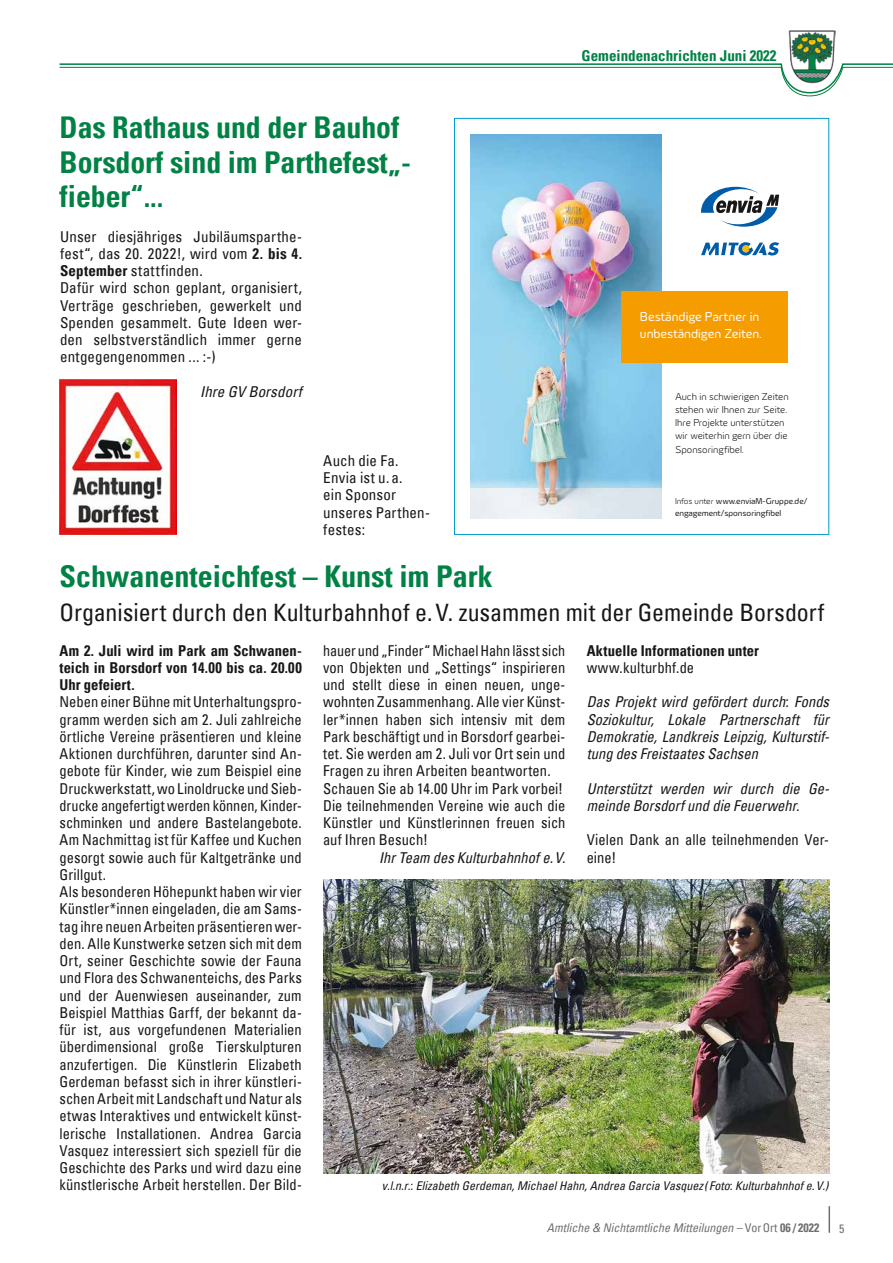
<style>
.page{position:relative;width:893px;height:1263px;background:#fff}
.page>*{position:absolute;margin:0;border:0;box-sizing:border-box;transform-origin:0 0}
.t1{font:700 condensed 30px/34.5px "Univers";color:#008245}
.t2{font:condensed 24px "Univers";letter-spacing:-.005em;color:#181716}
.t3{font:condensed 15px/17.2px "Univers";letter-spacing:.005em;color:#181716}
.t4{font:condensed 15px/17.2px "Univers";letter-spacing:.005em;color:#181716;scale:.95 1}
.t5{font:italic condensed 15px/17.2px "Univers";color:#181716;text-align:justify}
.t6{font:700 condensed 15px/17.2px "Univers";letter-spacing:.005em;color:#181716;text-align:justify}
.t7{font:700 condensed 15px "Univers";color:#008245}
.t8{font:13.2px/17.7px "Innogy";color:#fff}
.t9{font:italic condensed 12px "Univers";color:#181716}
.t10{font:italic condensed 12px "Univers";color:#6e6e6e}
.t11{font:condensed 12px "Univers";color:#6e6e6e}
.t12{font:300 10.35px/13.2px "Innogy";color:#181716}
.t13{font:8.85px/11.7px "Innogy";color:#181716}
.s1{font-weight:700}
.s2{font-weight:300}
.s3{font-style:normal}
.s4{font-weight:700;font-style:normal}
</style>
<div class="page">
<svg style="left:829px;top:1206px;width:1px;height:27px"></svg>
<img style="left:788px;top:30px;width:47px;height:33px">
<svg style="left:59px;top:63px;width:834px;height:33px"></svg>
<img style="left:471px;top:135px;width:191px;height:383px">
<svg style="left:701px;top:187px;width:78px;height:40px"></svg>
<svg style="left:701px;top:242px;width:78px;height:13px"></svg>
<div style="left:621px;top:291px;width:166px;height:72px;background:#f59c00"></div>
<div style="left:454px;top:118px;width:375px;height:417px;border:1px solid #009dca"></div>
<img style="left:59px;top:379px;width:118px;height:156px">
<img style="left:323px;top:880px;width:506px;height:293px">
<h1 class="t1" style="left:60px;top:110px;width:353px">Das Rathaus und der Bauhof<br>Borsdorf sind im Parthefest„- fieber“...</h1>
<p class="t3" style="left:60px;top:227px;width:243px">Unser diesjähriges Jubiläumsparthe&shy;fest“, das 20. 2022!, wird vom <span class="s1">2. bis 4.<br>September</span> stattfinden.<br>Dafür wird schon geplant, organisiert, Verträge geschrieben, gewerkelt und Spenden gesammelt. Gute Ideen wer&shy;den selbstverständlich immer gerne entgegengenommen ... :-)</p>
<p class="t5" style="left:200px;top:382px;width:103px">Ihre GV Borsdorf</p>
<p class="t3" style="left:323px;top:451px;width:108px">Auch die Fa.<br>Envia ist u.a.<br>ein Sponsor unseres Parthen&shy;festes:</p>
<p class="t7" style="left:581px;top:46px;width:196px">Gemeindenachrichten Juni 2022</p>
<p class="t8" style="left:640px;top:307px;width:123px">Beständige Partner in unbeständigen Zeiten.</p>
<p class="t12" style="left:675px;top:390px;width:115px">Auch in schwierigen Zeiten stehen wir Ihnen zur Seite.<br>Ihre Projekte unterstützen wir weiterhin gern über die<br>Sponsoringfibel.</p>
<p class="t13" style="left:675px;top:495px;width:134px"><span class="s2">Infos unter</span> www.enviaM-Gruppe.de/ engagement/sponsoringfibel</p>
<h1 class="t1" style="left:60px;top:558px;width:435px">Schwanenteichfest – Kunst im Park</h1>
<h2 class="t2" style="left:60px;top:597px;width:766px">Organisiert durch den Kulturbahnhof e.V. zusammen mit der Gemeinde Borsdorf</h2>
<p class="t6" style="left:60px;top:641px;width:244px">Am 2. Juli wird im Park am Schwanen&shy;teich in Borsdorf von 14.00 bis ca. 20.00<br>Uhr gefeiert.</p>
<p class="t3" style="left:60px;top:693px;width:244px">Neben einer Bühne mit Unterhaltungspro&shy;gramm werden sich am 2. Juli zahlreiche örtliche Vereine präsentieren und kleine Aktionen durchführen, darunter sind An&shy;gebote für Kinder, wie zum Beispiel eine Druckwerkstatt, wo Linoldrucke und Sieb&shy;drucke angefertigt werden können, Kinder&shy;schminken und andere Bastelangebote.<br>Am Nachmittag ist für Kaffee und Kuchen gesorgt sowie auch für Kaltgetränke und Grillgut.<br>Als besonderen Höhepunkt haben wir vier Künstler*innen eingeladen, die am Sams&shy;tag ihre neuen Arbeiten präsentieren wer&shy;den. Alle Kunstwerke setzen sich mit dem Ort, seiner Geschichte sowie der Fauna und Flora des Schwanenteichs, des Parks und der Auenwiesen auseinander, zum Beispiel Matthias Garff, der bekannt da&shy;für ist, aus vorgefundenen Materialien überdimensional große Tierskulpturen anzufertigen. Die Künstlerin Elizabeth Gerdeman befasst sich in ihrer künstleri&shy;schen Arbeit mit Landschaft und Natur als etwas Interaktives und entwickelt künst&shy;lerische Installationen. Andrea Garcia Vasquez interessiert sich speziell für die Geschichte des Parks und wird dazu eine künstlerische Arbeit herstellen. Der Bild-</p>
<p class="t4" style="left:323px;top:641px;width:257px">hauer und „Finder“ Michael Hahn lässt sich von Objekten und „Settings“ inspirieren und stellt diese in einen neuen, unge&shy;wohnten Zusammenhang. Alle vier Künst&shy;ler*innen haben sich intensiv mit dem Park beschäftigt und in Borsdorf gearbei&shy;tet. Sie werden am 2. Juli vor Ort sein und Fragen zu ihren Arbeiten beantworten.<br>Schauen Sie ab 14.00 Uhr im Park vorbei!<br>Die teilnehmenden Vereine wie auch die Künstler und Künstlerinnen freuen sich auf Ihren Besuch!</p>
<p class="t5" style="left:379px;top:848px;width:188px">Ihr Team des Kulturbahnhof e.V.</p>
<p class="t6" style="left:587px;top:641px;width:174px">Aktuelle Informationen unter</p>
<p class="t3" style="left:587px;top:658px;width:109px">www.kulturbhf.de</p>
<p class="t5" style="left:587px;top:693px;width:244px">Das Projekt wird gefördert durch: Fonds Soziokultur, Lokale Partnerschaft für Demokratie, Landkreis Leipzig, Kulturstif&shy;tung des Freistaates Sachsen</p>
<p class="t5" style="left:587px;top:779px;width:244px">Unterstützt werden wir durch die Ge&shy;meinde Borsdorf und die Feuerwehr.</p>
<p class="t3" style="left:587px;top:831px;width:244px">Vielen Dank an alle teilnehmenden Ver&shy;eine!</p>
<p class="t9" style="left:382px;top:1178px;width:448px">v.l.n.r.: Elizabeth Gerdeman, Michael Hahn, Andrea Garcia Vasquez (Foto: Kulturbahnhof e.V.)</p>
<p class="t10" style="left:547px;top:1220px;width:274px">Amtliche &amp; Nichtamtliche Mitteilungen – <span class="s3">VorOrt</span> <span class="s4">06 / 2022</span></p>
<p class="t11" style="left:839px;top:1221px;width:7px">5</p>
</div>
